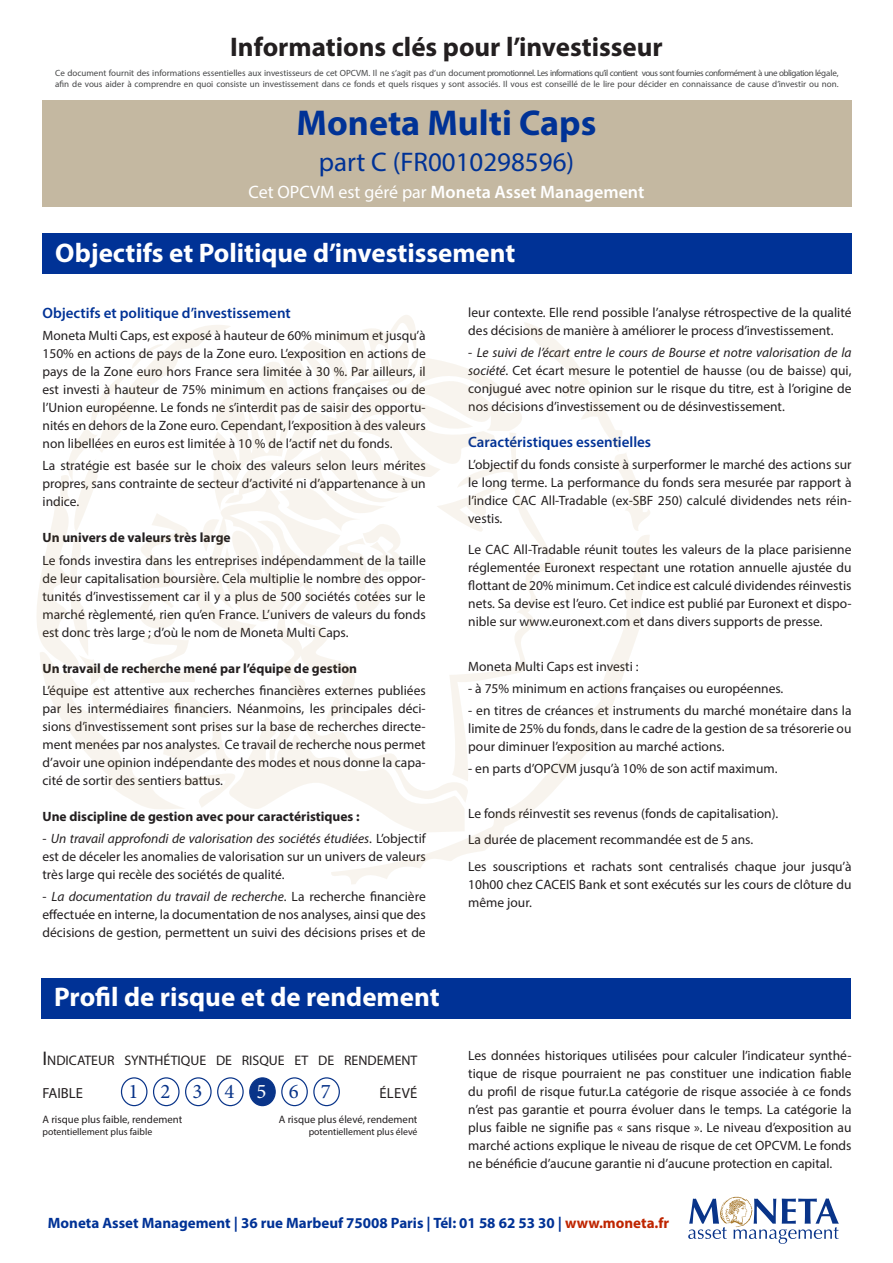
<style>
.page{position:relative;width:893px;height:1263px;background:#fff}
.page>*{position:absolute;margin:0;border:0;box-sizing:border-box;transform-origin:0 0}
.t1{font:700 36px "Myriad Pro";color:#003296}
.t2{font:700 27px "Myriad Pro";color:#fff}
.t3{font:700 27px "Myriad Pro";color:#231f20}
.t4{font:27px "Myriad Pro";color:#003296}
.t5{font:20.7px "Minion Pro";color:#093489}
.t6{font:20.7px "Minion Pro";color:#fff}
.t7{font:600 18px "Myriad Pro";color:#fff}
.t8{font:700 15px "Myriad Pro";color:#003296}
.t9{font:600 15px "Myriad Pro";color:#003296}
.t10{font:14.7px "Myriad Pro";color:#231f20}
.t11{font:13.8px "Myriad Pro";color:#231f20}
.t12{font:13.5px/18px "Myriad Pro";color:#231f20;text-align:justify}
.t13{font:700 13.5px "Myriad Pro";color:#231f20}
.t14{font:10.8px "Myriad Pro";color:#231f20}
.t15{font:9.75px "Myriad Pro";color:#231f20}
.t16{font:9px/10.8px "Myriad Pro";color:#454647}
.s1{font-weight:400}
.s2{font-style:italic}
.s3{font-size:19.8px}
.s4{color:#bf2500}
</style>
<div class="page">
<div style="left:43px;top:234px;width:808px;height:40px;background:#003296"></div>
<div style="left:41px;top:978px;width:809px;height:41px;background:#003296"></div>
<div style="left:43px;top:100px;width:808px;height:107px;background:#c4b8a1"></div>
<svg style="left:688px;top:1196px;width:151px;height:48px"></svg>
<svg style="left:331px;top:833px;width:171px;height:51px"></svg>
<svg style="left:37px;top:315px;width:616px;height:518px"></svg>
<div style="left:121px;top:1077px;width:26px;height:29px;border:1px solid #093489;border-radius:50%"></div>
<div style="left:153px;top:1077px;width:27px;height:29px;border:1px solid #093489;border-radius:50%"></div>
<div style="left:185px;top:1077px;width:27px;height:29px;border:1px solid #093489;border-radius:50%"></div>
<div style="left:217px;top:1077px;width:27px;height:29px;border:1px solid #093489;border-radius:50%"></div>
<div style="left:281px;top:1077px;width:27px;height:29px;border:1px solid #093489;border-radius:50%"></div>
<div style="left:250px;top:1078px;width:25px;height:27px;background:#093489;border-radius:50%"></div>
<div style="left:249px;top:1077px;width:27px;height:29px;border:1px solid #093489;border-radius:50%"></div>
<div style="left:313px;top:1077px;width:27px;height:29px;border:1px solid #093489;border-radius:50%"></div>
<p class="t3" style="left:230px;top:30px;width:434px">Informations clés pour l’investisseur</p>
<p class="t16" style="left:55px;top:67px;width:785px">Ce document fournit des informations essentielles aux investisseurs de cet OPCVM. Il ne s’agit pas d’un document promotionnel. Les informations qu’il contient vous sont fournies conformément à une obligation légale, afin de vous aider à comprendre en quoi consiste un investissement dans ce fonds et quels risques y sont associés. Il vous est conseillé de le lire pour décider en connaissance de cause d’investir ou non.</p>
<p class="t1" style="left:297px;top:99px;width:301px">Moneta Multi Caps</p>
<p class="t4" style="left:319px;top:145px;width:257px">part C (FR0010298596)</p>
<p class="t7" style="left:248px;top:180px;width:397px"><span class="s1">Cet OPCVM est géré par</span> Moneta Asset Management</p>
<p class="t2" style="left:55px;top:235px;width:462px">Objectifs et Politique d’investissement</p>
<p class="t9" style="left:43px;top:303px;width:250px">Objectifs et politique d’investissement</p>
<p class="t12" style="left:43px;top:326px;width:385px">Moneta Multi Caps, est exposé à hauteur de 60% minimum et jusqu’à 150% en actions de pays de la Zone euro. L’exposition en actions de pays de la Zone euro hors France sera limitée à 30 %. Par ailleurs, il est investi à hauteur de 75% minimum en actions françaises ou de l’Union européenne. Le fonds ne s’interdit pas de saisir des opportu&shy;nités en dehors de la Zone euro. Cependant, l’exposition à des valeurs non libellées en euros est limitée à 10 % de l’actif net du fonds.</p>
<p class="t12" style="left:43px;top:457px;width:385px">La stratégie est basée sur le choix des valeurs selon leurs mérites propres, sans contrainte de secteur d’activité ni d’appartenance à un indice.</p>
<p class="t13" style="left:43px;top:529px;width:190px">Un univers de valeurs très large</p>
<p class="t12" style="left:43px;top:551px;width:385px">Le fonds investira dans les entreprises indépendamment de la taille de leur capitalisation boursière. Cela multiplie le nombre des oppor&shy;tunités d’investissement car il y a plus de 500 sociétés cotées sur le marché règlementé, rien qu’en France. L’univers de valeurs du fonds est donc très large ; d’où le nom de Moneta Multi Caps.</p>
<p class="t13" style="left:43px;top:659px;width:316px">Un travail de recherche mené par l’équipe de gestion</p>
<p class="t12" style="left:43px;top:681px;width:385px">L’équipe est attentive aux recherches financières externes publiées par les intermédiaires financiers. Néanmoins, les principales déci&shy;sions d’investissement sont prises sur la base de recherches directe&shy;ment menées par nos analystes. Ce travail de recherche nous permet d’avoir une opinion indépendante des modes et nous donne la capa&shy;cité de sortir des sentiers battus.</p>
<p class="t13" style="left:43px;top:807px;width:319px">Une discipline de gestion avec pour caractéristiques :</p>
<p class="t12" style="left:43px;top:829px;width:385px">- <span class="s2">Un travail approfondi de valorisation des sociétés étudiées</span>. L’objectif est de déceler les anomalies de valorisation sur un univers de valeurs très large qui recèle des sociétés de qualité.</p>
<p class="t12" style="left:43px;top:888px;width:385px">- <span class="s2">La documentation du travail de recherche</span>. La recherche financière effectuée en interne, la documentation de nos analyses, ainsi que des décisions de gestion, permettent un suivi des décisions prises et de</p>
<p class="t2" style="left:54px;top:979px;width:387px">Profil de risque et de rendement</p>
<p class="t11" style="left:43px;top:1051px;width:376px"><span class="s3">I</span>NDICATEUR SYNTHÉTIQUE DE RISQUE ET DE RENDEMENT</p>
<p class="t10" style="left:43px;top:1084px;width:42px">FAIBLE</p>
<p class="t14" style="left:43px;top:1112px;width:141px">A risque plus faible, rendement</p>
<p class="t15" style="left:43px;top:1125px;width:111px">potentiellement plus faible</p>
<p class="t5" style="left:128px;top:1077px;width:11px">1</p>
<p class="t5" style="left:160px;top:1077px;width:11px">2</p>
<p class="t5" style="left:193px;top:1077px;width:11px">3</p>
<p class="t5" style="left:225px;top:1077px;width:11px">4</p>
<p class="t6" style="left:257px;top:1077px;width:11px">5</p>
<p class="t5" style="left:289px;top:1077px;width:11px">6</p>
<p class="t5" style="left:321px;top:1077px;width:11px">7</p>
<p class="t10" style="left:379px;top:1084px;width:40px">ÉLEVÉ</p>
<p class="t14" style="left:279px;top:1112px;width:140px">A risque plus élevé, rendement</p>
<p class="t15" style="left:309px;top:1125px;width:110px">potentiellement plus élevé</p>
<p class="t12" style="left:468px;top:303px;width:385px">leur contexte. Elle rend possible l’analyse rétrospective de la qualité des décisions de manière à améliorer le process d’investissement.</p>
<p class="t12" style="left:468px;top:343px;width:385px">- <span class="s2">Le suivi de l’écart entre le cours de Bourse et notre valorisation de la société</span>. Cet écart mesure le potentiel de hausse (ou de baisse) qui, conjugué avec notre opinion sur le risque du titre, est à l’origine de nos décisions d’investissement ou de désinvestissement.</p>
<p class="t9" style="left:468px;top:432px;width:184px">Caractéristiques essentielles</p>
<p class="t12" style="left:468px;top:455px;width:385px">L’objectif du fonds consiste à surperformer le marché des actions sur le long terme. La performance du fonds sera mesurée par rapport à l’indice CAC All-Tradable (ex-SBF 250) calculé dividendes nets réin&shy;vestis.</p>
<p class="t12" style="left:468px;top:540px;width:385px">Le CAC All-Tradable réunit toutes les valeurs de la place parisienne réglementée Euronext respectant une rotation annuelle ajustée du flottant de 20% minimum. Cet indice est calculé dividendes réinvestis nets. Sa devise est l’euro. Cet indice est publié par Euronext et dispo&shy;nible sur www.euronext.com et dans divers supports de presse.</p>
<p class="t12" style="left:468px;top:657px;width:172px">Moneta Multi Caps est investi :</p>
<p class="t12" style="left:468px;top:679px;width:317px">- à 75% minimum en actions françaises ou européennes.</p>
<p class="t12" style="left:468px;top:701px;width:385px">- en titres de créances et instruments du marché monétaire dans la limite de 25% du fonds, dans le cadre de la gestion de sa trésorerie ou pour diminuer l’exposition au marché actions.</p>
<p class="t12" style="left:468px;top:759px;width:311px">- en parts d’OPCVM jusqu’à 10% de son actif maximum.</p>
<p class="t12" style="left:468px;top:804px;width:312px">Le fonds réinvestit ses revenus (fonds de capitalisation).</p>
<p class="t12" style="left:468px;top:830px;width:286px">La durée de placement recommandée est de 5 ans.</p>
<p class="t12" style="left:468px;top:857px;width:385px">Les souscriptions et rachats sont centralisés chaque jour jusqu’à 10h00 chez CACEIS Bank et sont exécutés sur les cours de clôture du même jour.</p>
<p class="t12" style="left:468px;top:1046px;width:385px">Les données historiques utilisées pour calculer l’indicateur synthé&shy;tique de risque pourraient ne pas constituer une indication fiable du profil de risque futur.La catégorie de risque associée à ce fonds n’est pas garantie et pourra évoluer dans le temps. La catégorie la plus faible ne signifie pas « sans risque ». Le niveau d’exposition au marché actions explique le niveau de risque de cet OPCVM. Le fonds ne bénéficie d’aucune garantie ni d’aucune protection en capital.</p>
<p class="t8" style="left:48px;top:1213px;width:623px">Moneta Asset Management | 36 rue Marbeuf 75008 Paris | Tél: 01 58 62 53 30 | <span class="s4">www.moneta.fr</span></p>
</div>
